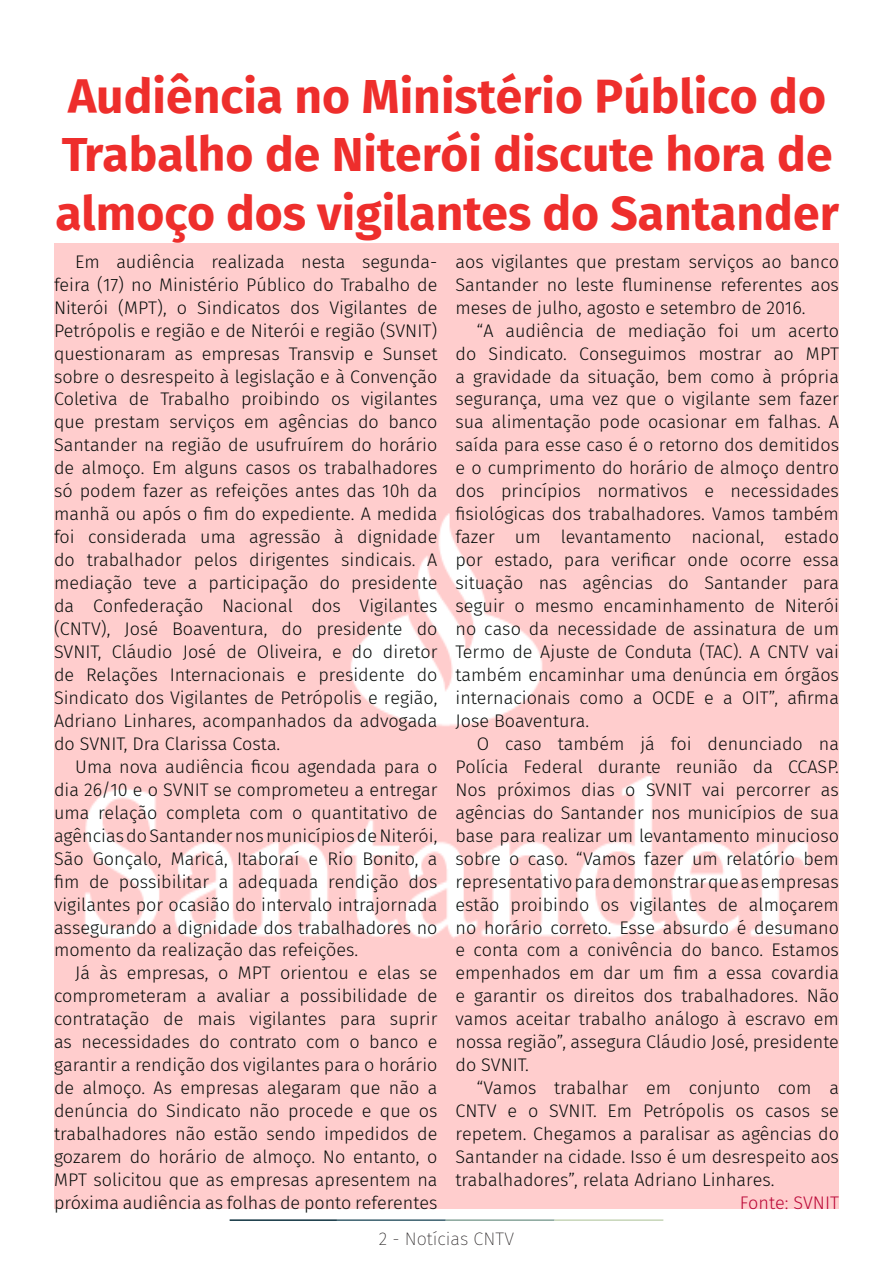
<style>
.page{position:relative;width:893px;height:1263px;background:#fff}
.page>*{position:absolute;margin:0;border:0;box-sizing:border-box;transform-origin:0 0}
.t1{font:700 48px/58.5px "Fira Sans";color:#ee2e2c}
.t2{font:300 18.15px/23px "Fira Sans";color:#080d0b;text-align:justify}
.t3{font:300 18.15px "Fira Sans";color:#ba0737}
.t4{font:200 18px "Fira Sans";color:#231f20}
</style>
<div class="page">
<hr style="left:230px;top:1219px;width:107px;height:2px;background:#0e323f">
<hr style="left:337px;top:1219px;width:109px;height:2px;background:#3a5f6d">
<hr style="left:446px;top:1219px;width:109px;height:2px;background:#87a59a">
<hr style="left:555px;top:1219px;width:108px;height:2px;background:#c6d5b7">
<img style="left:54px;top:244px;width:785px;height:965px">
<p class="t1" style="left:55px;top:64px;width:785px">Audiência no Ministério Público do<br>Trabalho de Niterói discute hora de almoço dos vigilantes do Santander</p>
<p class="t2" style="left:455px;top:250px;width:385px">aos vigilantes que prestam serviços ao banco Santander no leste fluminense referentes aos meses de julho, agosto e setembro de 2016.</p>
<p class="t2" style="left:455px;top:319px;width:385px;text-indent:21px">“A audiência de mediação foi um acerto do Sindicato. Conseguimos mostrar ao MPT a gravidade da situação, bem como à própria segurança, uma vez que o vigilante sem fazer sua alimentação pode ocasionar em falhas. A saída para esse caso é o retorno dos demitidos e o cumprimento do horário de almoço dentro dos princípios normativos e necessidades fisiológicas dos trabalhadores. Vamos também fazer um levantamento nacional, estado por estado, para verificar onde ocorre essa situação nas agências do Santander para seguir o mesmo encaminhamento de Niterói no caso da necessidade de assinatura de um Termo de Ajuste de Conduta (TAC). A CNTV vai também encaminhar uma denúncia em órgãos internacionais como a OCDE e a OIT”, afirma Jose Boaventura.</p>
<p class="t2" style="left:455px;top:732px;width:385px;text-indent:21px">O caso também já foi denunciado na Polícia Federal durante reunião da CCASP.<br>Nos próximos dias o SVNIT vai percorrer as agências do Santander nos municípios de sua base para realizar um levantamento minucioso sobre o caso. “Vamos fazer um relatório bem representativo para demonstrar que as empresas estão proibindo os vigilantes de almoçarem no horário correto. Esse absurdo é desumano e conta com a conivência do banco. Estamos empenhados em dar um fim a essa covardia e garantir os direitos dos trabalhadores. Não vamos aceitar trabalho análogo à escravo em nossa região”, assegura Cláudio José, presidente do SVNIT.</p>
<p class="t2" style="left:455px;top:1076px;width:385px;text-indent:21px">“Vamos trabalhar em conjunto com a CNTV e o SVNIT. Em Petrópolis os casos se repetem. Chegamos a paralisar as agências do Santander na cidade. Isso é um desrespeito aos trabalhadores”, relata Adriano Linhares.</p>
<p class="t3" style="left:740px;top:1190px;width:101px">Fonte: SVNIT</p>
<p class="t2" style="left:54px;top:250px;width:385px;text-indent:21px">Em audiência realizada nesta segunda&shy;feira (17) no Ministério Público do Trabalho de Niterói (MPT), o Sindicatos dos Vigilantes de Petrópolis e região e de Niterói e região (SVNIT) questionaram as empresas Transvip e Sunset sobre o desrespeito à legislação e à Convenção Coletiva de Trabalho proibindo os vigilantes que prestam serviços em agências do banco Santander na região de usufruírem do horário de almoço. Em alguns casos os trabalhadores só podem fazer as refeições antes das 10h da manhã ou após o fim do expediente. A medida foi considerada uma agressão à dignidade do trabalhador pelos dirigentes sindicais. A mediação teve a participação do presidente da Confederação Nacional dos Vigilantes (CNTV), José Boaventura, do presidente do SVNIT, Cláudio José de Oliveira, e do diretor de Relações Internacionais e presidente do Sindicato dos Vigilantes de Petrópolis e região, Adriano Linhares, acompanhados da advogada do SVNIT, Dra Clarissa Costa.</p>
<p class="t2" style="left:54px;top:755px;width:385px;text-indent:21px">Uma nova audiência ficou agendada para o dia 26/10 e o SVNIT se comprometeu a entregar uma relação completa com o quantitativo de agências do Santander nos municípios de Niterói, São Gonçalo, Maricá, Itaboraí e Rio Bonito, a fim de possibilitar a adequada rendição dos vigilantes por ocasião do intervalo intrajornada assegurando a dignidade dos trabalhadores no momento da realização das refeições.</p>
<p class="t2" style="left:54px;top:961px;width:385px;text-indent:21px">Já às empresas, o MPT orientou e elas se comprometeram a avaliar a possibilidade de contratação de mais vigilantes para suprir as necessidades do contrato com o banco e garantir a rendição dos vigilantes para o horário de almoço. As empresas alegaram que não a denúncia do Sindicato não procede e que os trabalhadores não estão sendo impedidos de gozarem do horário de almoço. No entanto, o MPT solicitou que as empresas apresentem na próxima audiência as folhas de ponto referentes</p>
<p class="t4" style="left:379px;top:1226px;width:137px">2 - Notícias CNTV</p>
</div>
